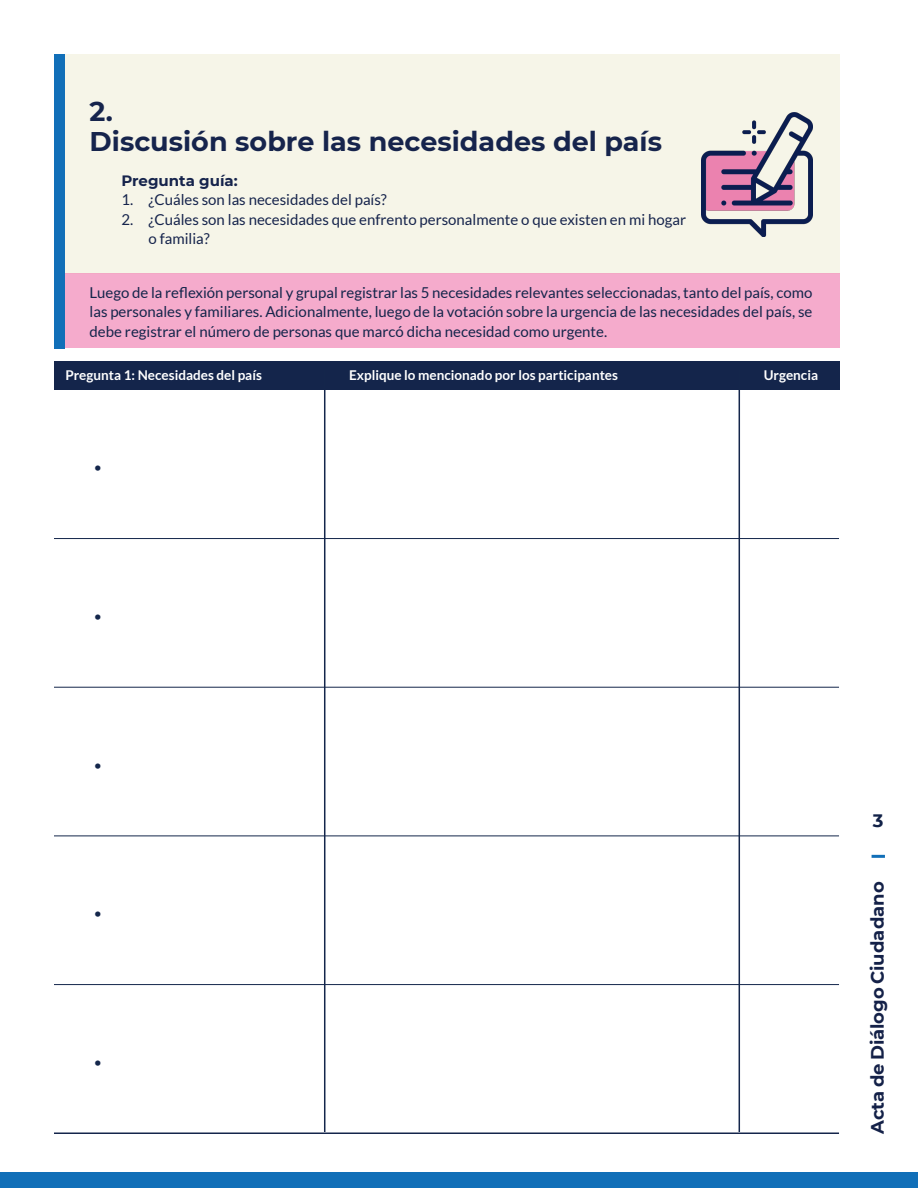
<style>
.page{position:relative;width:918px;height:1188px;background:#fff}
.page>*{position:absolute;margin:0;border:0;box-sizing:border-box;transform-origin:0 0}
.t1{font:700 27px "Montserrat";color:#16244c}
.t2{font:700 21px "Montserrat";color:#14264b}
.t3{font:700 18px "Montserrat";color:#142148}
.t4{font:700 18px "Montserrat";color:#122248}
.t5{font:15px/19.5px "Lato";color:#14254b;text-align:justify}
.t6{font:15px/19.5px "Lato";color:#16244c}
.t7{font:700 15px "Montserrat";color:#16244c}
.t8{font:700 13.5px "Lato";color:#fff}
</style>
<div class="page">
<svg style="left:872px;top:855px;width:13px;height:3px"></svg>
<div style="left:0;top:1173px;width:918px;height:15px;background:#116fb8"></div>
<div style="left:54px;top:54px;width:785px;height:220px;background:#f6f5e8"></div>
<img style="left:702px;top:112px;width:110px;height:125px">
<div style="left:54px;top:361px;width:785px;height:28px;background:#14254b"></div>
<hr style="left:54px;top:687px;width:785px;height:1px;background:#14264b">
<hr style="left:54px;top:538px;width:785px;height:1px;background:#14264b">
<hr style="left:54px;top:1132px;width:785px;height:2px;background:#14254b">
<hr style="left:54px;top:984px;width:785px;height:1px;background:#14264b">
<hr style="left:54px;top:836px;width:785px;height:1px;background:#14264b">
<hr style="left:324px;top:370px;width:1px;height:762px;background:#14264b">
<hr style="left:739px;top:370px;width:1px;height:762px;background:#14264b">
<div style="left:54px;top:274px;width:785px;height:74px;background:#f5abcc"></div>
<div style="left:54px;top:54px;width:11px;height:294px;background:#116fb8"></div>
<p class="t1" style="left:90px;top:91px;width:25px">2.</p>
<p class="t1" style="left:90px;top:121px;width:574px">Discusión sobre las necesidades del país</p>
<p class="t7" style="left:121px;top:169px;width:118px">Pregunta guía:</p>
<p class="t6" style="left:121px;top:190px;width:267px">1. ¿Cuáles son las necesidades del país?</p>
<p class="t6" style="left:148px;top:209px;width:539px;text-indent:-27px">2. ¿Cuáles son las necesidades que enfrento personalmente o que existen en mi hogar o familia?</p>
<p class="t5" style="left:90px;top:283px;width:724px">Luego de la reflexión personal y grupal registrar las 5 necesidades relevantes seleccionadas, tanto del país, como las personales y familiares. Adicionalmente, luego de la votación sobre la urgencia de las necesidades del país, se debe registrar el número de personas que marcó dicha necesidad como urgente.</p>
<p class="t8" style="left:65px;top:368px;width:198px">Pregunta 1: Necesidades del país</p>
<p class="t2" style="left:94px;top:452px;width:9px">•</p>
<p class="t8" style="left:349px;top:368px;width:270px">Explique lo mencionado por los participantes</p>
<p class="t8" style="left:764px;top:368px;width:56px">Urgencia</p>
<p class="t2" style="left:94px;top:600px;width:9px">•</p>
<p class="t2" style="left:94px;top:749px;width:9px">•</p>
<p class="t2" style="left:94px;top:898px;width:9px">•</p>
<p class="t2" style="left:94px;top:1046px;width:9px">•</p>
<p class="t4" style="left:873px;top:808px;width:12px">3</p>
<p class="t3" style="left:864px;top:1134px;width:254px;rotate:-90deg">Acta de Diálogo Ciudadano</p>
</div>
